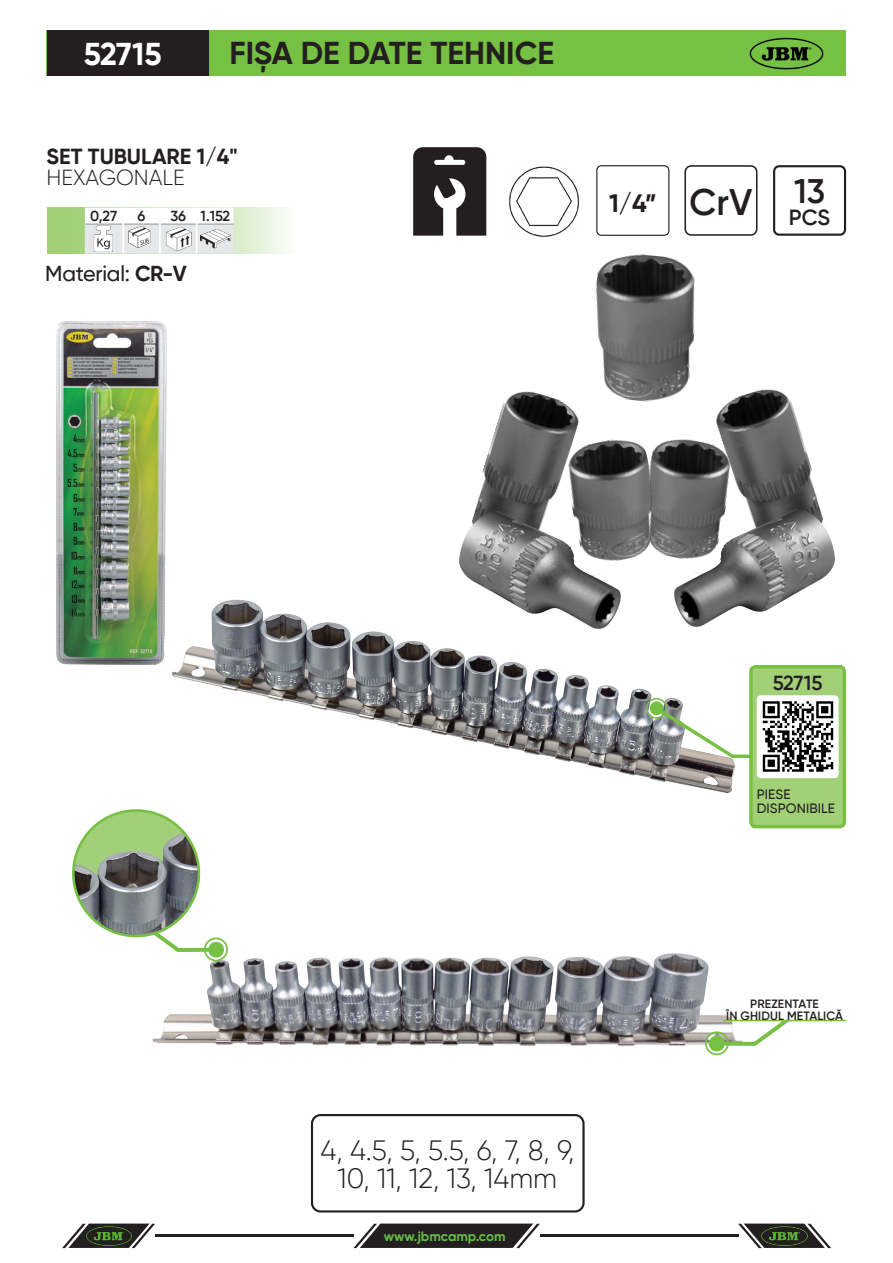
<style>
.page{position:relative;width:893px;height:1263px;background:#fff}
.page>*{position:absolute;margin:0;border:0;box-sizing:border-box;transform-origin:0 0}
.t1{font:600 36.9px "Gilroy";color:#231f20}
.t2{font:600 34.05px "Gilroy";color:#231f20}
.t3{font:700 31.5px "Gilroy";color:#231f20}
.t4{font:700 31.5px "Gilroy";letter-spacing:-.01em;color:#fff}
.Descripciones_tablas{font:300 27.9px/27.9px "Gilroy";color:#231f20;text-align:center}
._1_2____recuadres{font:700 25.2px "Gilroy";color:#231f20}
.t5{font:600 21.9px "Gilroy";color:#231f20}
.TÍTULO{font:700 21.75px "Gilroy";color:#231f20}
.TÍTULO-2{font:300 21.75px "Gilroy";color:#231f20}
.t6{font:500 21.6px "Gilroy";letter-spacing:-.01em;color:#231f20}
.t7{font:600 20.25px "Gilroy";letter-spacing:-.01em;color:#231f20}
.info_peso_y_cantidad{font:600 14.4px "Gilroy";letter-spacing:-.01em;color:#231f20}
.t8{font:500 13.5px/13.5px "Gilroy";letter-spacing:.01em;color:#231f20}
.t9{font:700 13.5px "Gilroy";color:#65bc46}
.t10{font:600 12px "Gilroy";letter-spacing:.01em;color:#231f20}
.s1{font-weight:700}
</style>
<div class="page">
<hr style="left:155px;top:1234px;width:198px;height:3px;background:#231f20">
<hr style="left:540px;top:1234px;width:198px;height:3px;background:#231f20">
<svg style="left:353px;top:1223px;width:187px;height:25px;background:#484546"></svg>
<svg style="left:62px;top:1223px;width:93px;height:25px"></svg>
<svg style="left:738px;top:1223px;width:93px;height:25px"></svg>
<img style="left:85px;top:1225px;width:48px;height:21px">
<img style="left:760px;top:1225px;width:48px;height:21px">
<svg style="left:47px;top:31px;width:799px;height:45px;background:#639c3b"></svg>
<div style="left:773px;top:165px;width:73px;height:71px;border:2px solid #231f20;border-radius:5px"></div>
<div style="left:684px;top:165px;width:73px;height:71px;border:2px solid #231f20;border-radius:6px"></div>
<img style="left:748px;top:36px;width:77px;height:35px">
<div style="left:596px;top:165px;width:73px;height:71px;border:1px solid #231f20;border-radius:4px"></div>
<img style="left:509px;top:166px;width:71px;height:71px">
<svg style="left:413px;top:147px;width:73px;height:89px"></svg>
<img style="left:171px;top:592px;width:564px;height:202px">
<img style="left:152px;top:953px;width:577px;height:94px">
<svg style="left:144px;top:936px;width:86px;height:27px"></svg>
<hr style="left:723px;top:1020px;width:123px;height:1px;background:#76c043">
<svg style="left:703px;top:1017px;width:87px;height:39px"></svg>
<svg style="left:47px;top:207px;width:239px;height:47px"></svg>
<hr style="left:122px;top:224px;width:2px;height:30px;background:#fff">
<hr style="left:159px;top:224px;width:2px;height:30px;background:#fff">
<hr style="left:196px;top:224px;width:1px;height:30px;background:#fff">
<img style="left:90px;top:225px;width:28px;height:28px">
<img style="left:127px;top:225px;width:25px;height:24px">
<img style="left:165px;top:225px;width:28px;height:27px">
<img style="left:200px;top:224px;width:31px;height:29px">
<div style="left:311px;top:1114px;width:274px;height:98px;border:2px solid #231f20;border-radius:9px"></div>
<div style="left:646px;top:698px;width:21px;height:21px;border:2px solid #76c043;border-radius:50%"></div>
<svg style="left:652px;top:703px;width:97px;height:57px"></svg>
<div style="left:650px;top:701px;width:13px;height:14px;background:#78c042;border-radius:50%"></div>
<div style="left:751px;top:667px;width:93px;height:160px;background:#a1d076;border-radius:5px"></div>
<div style="left:749px;top:665px;width:97px;height:163px;border:3px solid #78c042;border-radius:5px"></div>
<img style="left:73px;top:817px;width:126px;height:119px">
<div style="left:72px;top:809px;width:128px;height:128px;border:3px solid #76c043;border-radius:50%"></div>
<img style="left:667px;top:439px;width:44px;height:118px">
<img style="left:711px;top:389px;width:110px;height:121px">
<img style="left:674px;top:510px;width:161px;height:116px">
<img style="left:583px;top:439px;width:84px;height:121px">
<img style="left:474px;top:391px;width:109px;height:121px">
<img style="left:459px;top:512px;width:161px;height:116px">
<img style="left:595px;top:254px;width:100px;height:148px">
<img style="left:757px;top:695px;width:82px;height:83px">
<img style="left:56px;top:321px;width:111px;height:343px">
<p class="t4" style="left:84px;top:34px;width:79px">52715</p>
<p class="t3" style="left:229px;top:33px;width:326px">FIȘA DE DATE TEHNICE</p>
<p class="TÍTULO" style="left:47px;top:143px;width:192px">SET TUBULARE 1/4"</p>
<p class="TÍTULO-2" style="left:47px;top:164px;width:140px">HEXAGONALE</p>
<p class="info_peso_y_cantidad" style="left:90px;top:207px;width:28px">0,27</p>
<p class="info_peso_y_cantidad" style="left:138px;top:207px;width:9px">6</p>
<p class="info_peso_y_cantidad" style="left:170px;top:207px;width:17px">36</p>
<p class="info_peso_y_cantidad" style="left:201px;top:207px;width:31px">1.152</p>
<p class="t6" style="left:45px;top:260px;width:143px">Material: <span class="s1">CR-V</span></p>
<p class="_1_2____recuadres" style="left:609px;top:187px;width:49px">1/4”</p>
<p class="t1" style="left:689px;top:179px;width:64px">CrV</p>
<p class="t2" style="left:794px;top:170px;width:32px">13</p>
<p class="t5" style="left:789px;top:203px;width:43px">PCS</p>
<p class="Descripciones_tablas" style="left:320px;top:1136px;width:255px">4, 4.5, 5, 5.5, 6, 7, 8, 9,<br>10, 11, 12, 13, 14mm</p>
<p class="t9" style="left:384px;top:1228px;width:123px">www.jbmcamp.com</p>
<p class="t7" style="left:773px;top:670px;width:51px">52715</p>
<p class="t8" style="left:757px;top:788px;width:80px">PIESE<br>DISPONIBILE</p>
<p class="t10" style="left:750px;top:996px;width:70px">PREZENTATE</p>
<p class="t10" style="left:726px;top:1008px;width:118px">ÎN GHIDUL METALICĂ</p>
</div>
